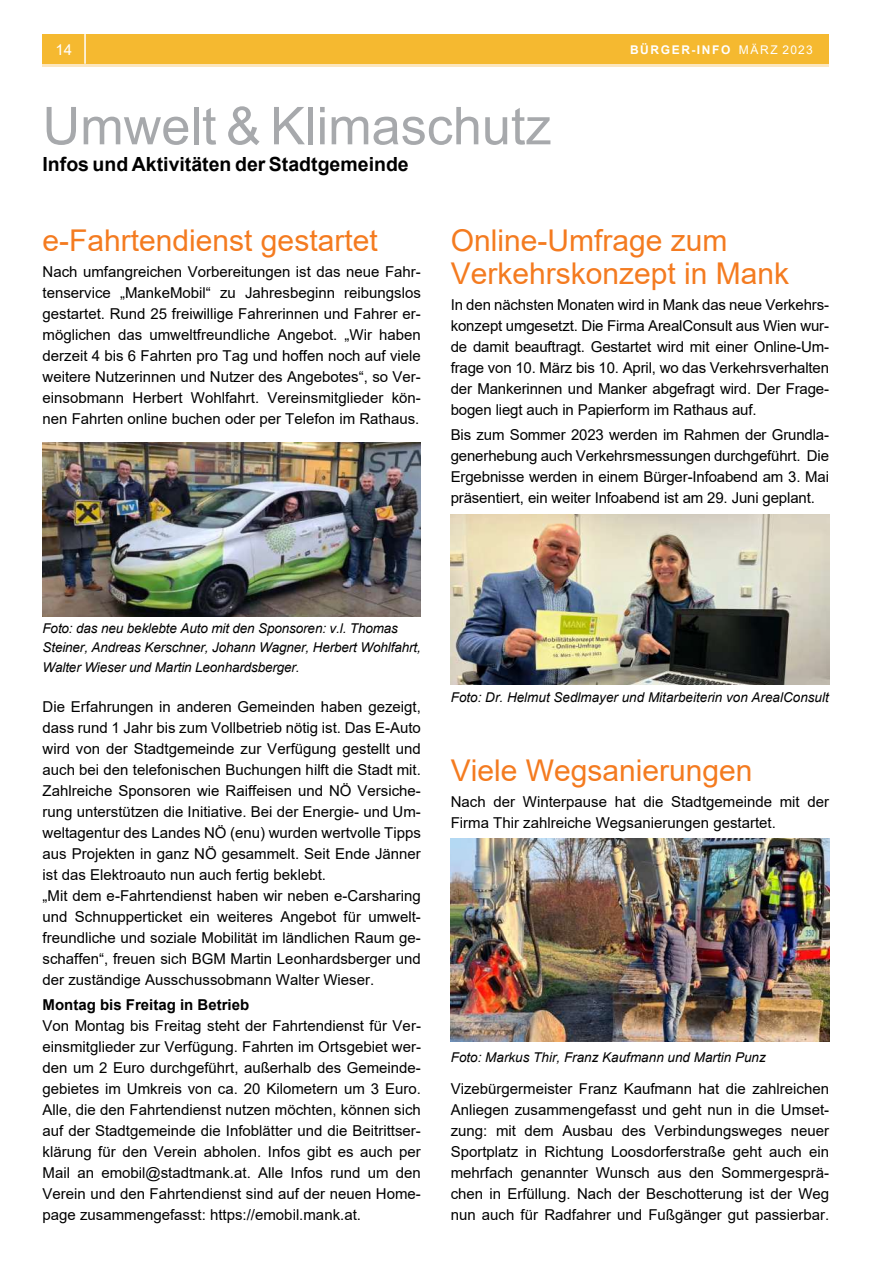
<style>
.page{position:relative;width:893px;height:1263px;background:#fff}
.page>*{position:absolute;margin:0;border:0;box-sizing:border-box;transform-origin:0 0}
.t1{font:52.2px "Arial";color:#a7a9ac}
.t2{font:30px/33px "Arial";color:#f47b20}
.t3{font:700 19.5px "Arial";color:#000}
.t4{font:15px/21px "Arial";color:#000;text-align:justify}
.t5{font:700 15px "Arial";color:#000}
.t6{font:15px "Arial";color:#fff}
.t7{font:italic 13.5px/19.5px "Arial";letter-spacing:-.01em;color:#000}
.t8{font:700 12px "Arial";letter-spacing:.135em;color:#fff}
.s1{font-weight:400}
</style>
<div class="page">
<div style="left:43px;top:34px;width:786px;height:30px;background:#f5b930"></div>
<hr style="left:43px;top:64px;width:786px;height:2px;background:#fce6be">
<hr style="left:84px;top:34px;width:2px;height:30px;background:#fff">
<img style="left:43px;top:442px;width:378px;height:175px">
<img style="left:451px;top:514px;width:378px;height:171px">
<img style="left:451px;top:839px;width:378px;height:202px">
<p class="t6" style="left:55px;top:44px;width:18px">14</p>
<p class="t8" style="left:630px;top:45px;width:184px">BÜRGER-INFO <span class="s1">MÄRZ 2023</span></p>
<h1 class="t1" style="left:43px;top:106px;width:510px">Umwelt &amp; Klimaschutz</h1>
<h3 class="t3" style="left:43px;top:157px;width:368px">Infos und Aktivitäten der Stadtgemeinde</h3>
<h2 class="t2" style="left:43px;top:227px;width:337px">e-Fahrtendienst gestartet</h2>
<p class="t4" style="left:43px;top:262px;width:380px">Nach umfangreichen Vorbereitungen ist das neue Fahr&shy;tenservice „MankeMobil“ zu Jahresbeginn reibungslos gestartet. Rund 25 freiwillige Fahrerinnen und Fahrer er&shy;möglichen das umweltfreundliche Angebot. „Wir haben derzeit 4 bis 6 Fahrten pro Tag und hoffen noch auf viele weitere Nutzerinnen und Nutzer des Angebotes“, so Ver&shy;einsobmann Herbert Wohlfahrt. Vereinsmitglieder kön&shy;nen Fahrten online buchen oder per Telefon im Rathaus.</p>
<h2 class="t2" style="left:451px;top:227px;width:340px">Online-Umfrage zum<br>Verkehrskonzept in Mank</h2>
<p class="t4" style="left:451px;top:295px;width:380px">In den nächsten Monaten wird in Mank das neue Verkehrs&shy;konzept umgesetzt. Die Firma ArealConsult aus Wien wur&shy;de damit beauftragt. Gestartet wird mit einer Online-Um&shy;frage von 10. März bis 10. April, wo das Verkehrsverhalten der Mankerinnen und Manker abgefragt wird. Der Frage&shy;bogen liegt auch in Papierform im Rathaus auf.</p>
<p class="t4" style="left:451px;top:426px;width:380px">Bis zum Sommer 2023 werden im Rahmen der Grundla&shy;generhebung auch Verkehrsmessungen durchgeführt. Die Ergebnisse werden in einem Bürger-Infoabend am 3. Mai präsentiert, ein weiter Infoabend ist am 29. Juni geplant.</p>
<p class="t7" style="left:43px;top:619px;width:380px">Foto: das neu beklebte Auto mit den Sponsoren: v.l. Thomas<br>Steiner, Andreas Kerschner, Johann Wagner, Herbert Wohlfahrt,<br>Walter Wieser und Martin Leonhardsberger.</p>
<p class="t4" style="left:43px;top:697px;width:380px;text-align:left">Die Erfahrungen in anderen Gemeinden haben gezeigt, dass rund 1 Jahr bis zum Vollbetrieb nötig ist. Das E-Auto wird von der Stadtgemeinde zur Verfügung gestellt und auch bei den telefonischen Buchungen hilft die Stadt mit.<br>Zahlreiche Sponsoren wie Raiffeisen und NÖ Versiche&shy;rung unterstützen die Initiative. Bei der Energie- und Um&shy;weltagentur des Landes NÖ (enu) wurden wertvolle Tipps aus Projekten in ganz NÖ gesammelt. Seit Ende Jänner ist das Elektroauto nun auch fertig beklebt.<br>„Mit dem e-Fahrtendienst haben wir neben e-Carsharing und Schnupperticket ein weiteres Angebot für umwelt&shy;freundliche und soziale Mobilität im ländlichen Raum ge&shy;schaffen“, freuen sich BGM Martin Leonhardsberger und der zuständige Ausschussobmann Walter Wieser.</p>
<p class="t5" style="left:43px;top:999px;width:208px">Montag bis Freitag in Betrieb</p>
<p class="t4" style="left:43px;top:1016px;width:380px">Von Montag bis Freitag steht der Fahrtendienst für Ver&shy;einsmitglieder zur Verfügung. Fahrten im Ortsgebiet wer&shy;den um 2 Euro durchgeführt, außerhalb des Gemeinde&shy;gebietes im Umkreis von ca. 20 Kilometern um 3 Euro.<br>Alle, die den Fahrtendienst nutzen möchten, können sich auf der Stadtgemeinde die Infoblätter und die Beitrittser&shy;klärung für den Verein abholen. Infos gibt es auch per Mail an emobil@stadtmank.at. Alle Infos rund um den Verein und den Fahrtendienst sind auf der neuen Home&shy;page zusammengefasst: https://emobil.mank.at.</p>
<p class="t7" style="left:451px;top:689px;width:380px">Foto: Dr. Helmut Sedlmayer und Mitarbeiterin von ArealConsult</p>
<h2 class="t2" style="left:451px;top:757px;width:303px">Viele Wegsanierungen</h2>
<p class="t4" style="left:451px;top:792px;width:380px">Nach der Winterpause hat die Stadtgemeinde mit der<br>Firma Thir zahlreiche Wegsanierungen gestartet.</p>
<p class="t7" style="left:451px;top:1049px;width:317px">Foto: Markus Thir, Franz Kaufmann und Martin Punz</p>
<p class="t4" style="left:451px;top:1080px;width:380px">Vizebürgermeister Franz Kaufmann hat die zahlreichen Anliegen zusammengefasst und geht nun in die Umset&shy;zung: mit dem Ausbau des Verbindungsweges neuer Sportplatz in Richtung Loosdorferstraße geht auch ein mehrfach genannter Wunsch aus den Sommergesprä&shy;chen in Erfüllung. Nach der Beschotterung ist der Weg nun auch für Radfahrer und Fußgänger gut passierbar.</p>
</div>
